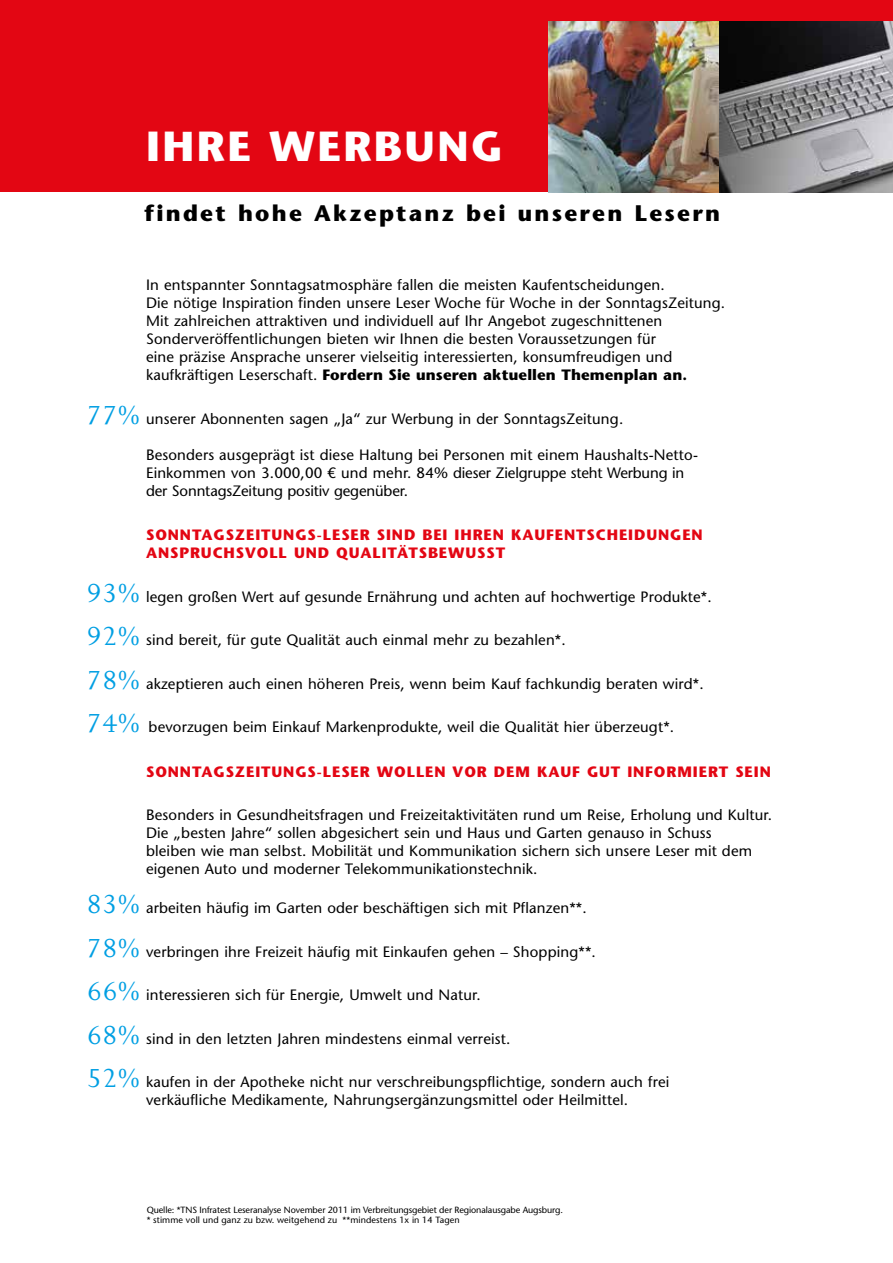
<style>
.page{position:relative;width:893px;height:1263px;background:#fff}
.page>*{position:absolute;margin:0;border:0;box-sizing:border-box;transform-origin:0 0}
.t1{font:700 42px "Stone Sans Std";letter-spacing:.06em;color:#fff}
.t2{font:700 22.5px "Stone Sans Std";letter-spacing:.1em;color:#000}
.t3{font:500 15px/18px "Stone Sans Std";letter-spacing:.01em;color:#000}
.t4{font:700 15px/18px "Stone Sans Std";letter-spacing:.06em;color:#e30613}
.t5{font:500 9px/10.5px "Stone Sans Std";letter-spacing:-.01em;color:#000}
.s1{font-weight:700}
.s2{font-family:"Joanna";font-weight:400;font-size:30px;color:#009fe3}
</style>
<div class="page">
<div style="left:0;top:0;width:893px;height:191px;background:#e30613"></div>
<img style="left:549px;top:21px;width:344px;height:172px">
<h1 class="t1" style="left:146px;top:122px;width:358px">IHRE WERBUNG</h1>
<h2 class="t2" style="left:145px;top:199px;width:577px">findet hohe Akzeptanz bei unseren Lesern</h2>
<p class="t3" style="left:146px;top:276px;width:581px">In entspannter Sonntagsatmosphäre fallen die meisten Kaufentscheidungen.<br>Die nötige Inspiration finden unsere Leser Woche für Woche in der SonntagsZeitung.<br>Mit zahlreichen attraktiven und individuell auf Ihr Angebot zugeschnittenen Sonderveröffentlichungen bieten wir Ihnen die besten Voraussetzungen für<br>eine präzise Ansprache unserer vielseitig interessierten, konsumfreudigen und kaufkräftigen Leserschaft. <span class="s1">Fordern Sie unseren aktuellen Themenplan an.</span></p>
<p class="t3" style="left:87px;top:410px;width:538px"><span class="s2">77%</span> unserer Abonnenten sagen „Ja“ zur Werbung in der SonntagsZeitung.</p>
<p class="t3" style="left:146px;top:446px;width:553px">Besonders ausgeprägt ist diese Haltung bei Personen mit einem Haushalts-Netto-<br>Einkommen von 3.000,00 € und mehr. 84% dieser Zielgruppe steht Werbung in der SonntagsZeitung positiv gegenüber.</p>
<p class="t4" style="left:146px;top:526px;width:558px">SONNTAGSZEITUNGS-LESER SIND BEI IHREN KAUFENTSCHEIDUNGEN<br>ANSPRUCHSVOLL UND QUALITÄTSBEWUSST</p>
<p class="t3" style="left:87px;top:588px;width:627px"><span class="s2">93%</span> legen großen Wert auf gesunde Ernährung und achten auf hochwertige Produkte*.</p>
<p class="t3" style="left:87px;top:631px;width:481px"><span class="s2">92%</span> sind bereit, für gute Qualität auch einmal mehr zu bezahlen*.</p>
<p class="t3" style="left:87px;top:675px;width:619px"><span class="s2">78%</span> akzeptieren auch einen höheren Preis, wenn beim Kauf fachkundig beraten wird*.</p>
<p class="t3" style="left:87px;top:718px;width:589px"><span class="s2">74%</span> bevorzugen beim Einkauf Markenprodukte, weil die Qualität hier überzeugt*.</p>
<p class="t4" style="left:146px;top:763px;width:626px">SONNTAGSZEITUNGS-LESER WOLLEN VOR DEM KAUF GUT INFORMIERT SEIN</p>
<p class="t3" style="left:146px;top:806px;width:627px">Besonders in Gesundheitsfragen und Freizeitaktivitäten rund um Reise, Erholung und Kultur.<br>Die „besten Jahre“ sollen abgesichert sein und Haus und Garten genauso in Schuss<br>bleiben wie man selbst. Mobilität und Kommunikation sichern sich unsere Leser mit dem eigenen Auto und moderner Telekommunikationstechnik.</p>
<p class="t3" style="left:87px;top:899px;width:502px"><span class="s2">83%</span> arbeiten häufig im Garten oder beschäftigen sich mit Pflanzen**.</p>
<p class="t3" style="left:87px;top:943px;width:511px"><span class="s2">78%</span> verbringen ihre Freizeit häufig mit Einkaufen gehen – Shopping**.</p>
<p class="t3" style="left:87px;top:986px;width:396px"><span class="s2">66%</span> interessieren sich für Energie, Umwelt und Natur.</p>
<p class="t3" style="left:87px;top:1030px;width:425px"><span class="s2">68%</span> sind in den letzten Jahren mindestens einmal verreist.</p>
<p class="t3" style="left:146px;top:1073px;width:525px;text-indent:-60px"><span class="s2">52%</span> kaufen in der Apotheke nicht nur verschreibungspflichtige, sondern auch frei verkäufliche Medikamente, Nahrungsergänzungsmittel oder Heilmittel.</p>
<p class="t5" style="left:147px;top:1204px;width:418px">Quelle: *TNS Infratest Leseranalyse November 2011 im Verbreitungsgebiet der Regionalausgabe Augsburg. * stimme voll und ganz zu bzw. weitgehend zu **mindestens 1x in 14 Tagen</p>
</div>
